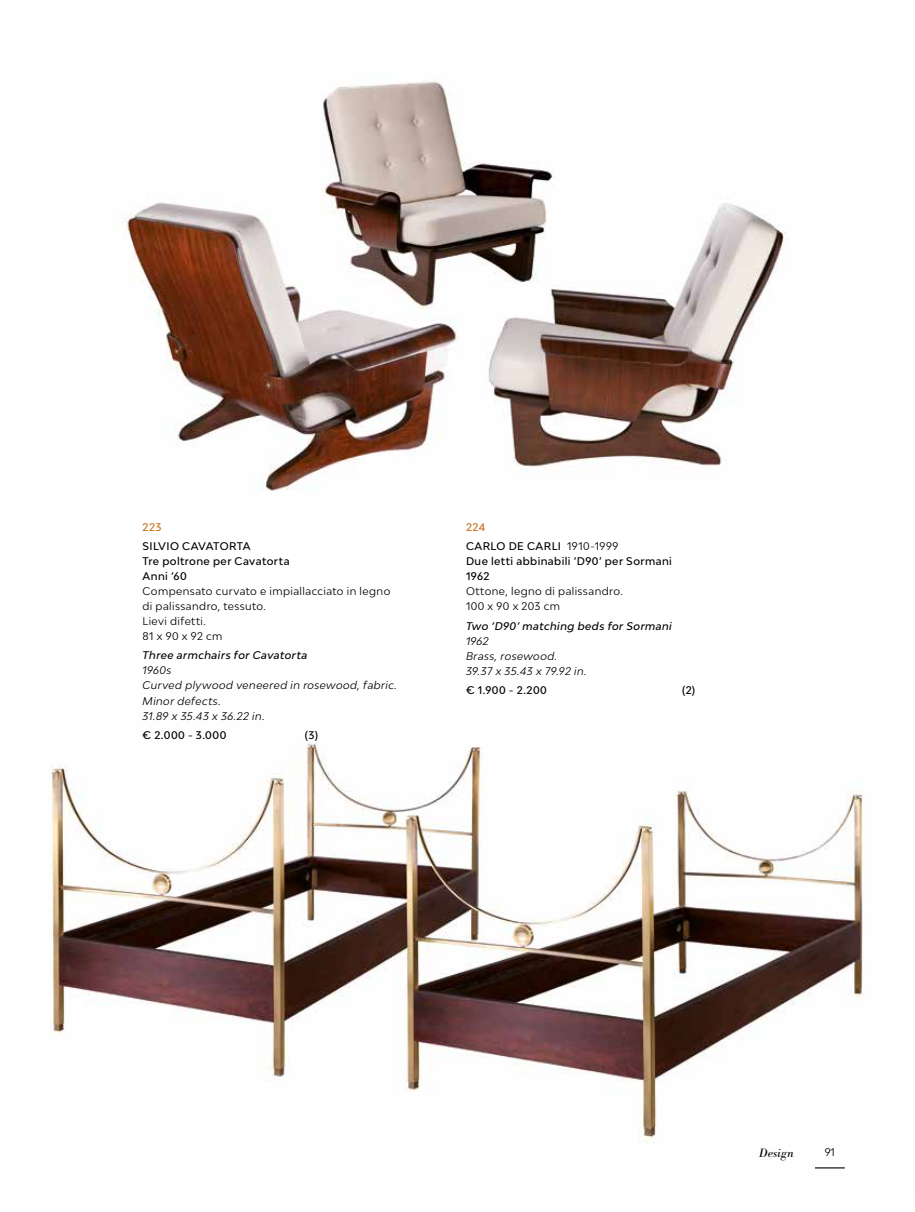
<style>
.page{position:relative;width:915px;height:1212px;background:#fff}
.page>*{position:absolute;margin:0;border:0;box-sizing:border-box;transform-origin:0 0}
.t1{font:italic 12px "Bodoni BE";letter-spacing:.02em;color:#000}
.t2{font:500 10.5px/15px "Bw Modelica";letter-spacing:.04em;color:#000}
.t3{font:10.5px/15px "Bw Modelica";letter-spacing:.04em;color:#000}
.t4{font:italic 10.5px/15px "Bw Modelica";letter-spacing:.035em;color:#000}
.t5{font:italic 500 10.5px "Bw Modelica";letter-spacing:.04em;color:#000}
.t6{font:500 10.5px "Bw Modelica";color:#c7711c}
.s1{color:#c7711c}
.s2{font-weight:400}
</style>
<div class="page">
<img style="left:123px;top:81px;width:665px;height:410px">
<img style="left:50px;top:742px;width:814px;height:427px">
<hr style="left:814px;top:1167px;width:30px;height:1px;background:#000">
<p class="t6" style="left:142px;top:520px;width:21px">223</p>
<p class="t2" style="left:142px;top:539px;width:148px">SILVIO CAVATORTA<br>Tre poltrone per Cavatorta<br>Anni ‘60</p>
<p class="t3" style="left:142px;top:584px;width:249px">Compensato curvato e impiallacciato in legno di palissandro, tessuto.<br>Lievi difetti.<br>81 x 90 x 92 cm</p>
<p class="t5" style="left:142px;top:649px;width:166px">Three armchairs for Cavatorta</p>
<p class="t4" style="left:142px;top:663px;width:256px">1960s<br>Curved plywood veneered in rosewood, fabric.<br>Minor defects.<br>31.89 x 35.43 x 36.22 in.</p>
<p class="t2" style="left:142px;top:727px;width:85px">€ 2.000 - 3.000</p>
<p class="t2" style="left:304px;top:727px;width:15px">(3)</p>
<p class="t2" style="left:466px;top:517px;width:154px;line-height:19.2px"><span class="s1">224<br></span>CARLO DE CARLI <span class="s2">1910-1999</span></p>
<p class="t2" style="left:466px;top:554px;width:207px">Due letti abbinabili ‘D90’ per Sormani<br>1962</p>
<p class="t3" style="left:466px;top:584px;width:158px">Ottone, legno di palissandro.<br>100 x 90 x 203 cm</p>
<p class="t5" style="left:466px;top:619px;width:207px">Two ‘D90’ matching beds for Sormani</p>
<p class="t4" style="left:466px;top:633px;width:122px">1962<br>Brass, rosewood.<br>39.37 x 35.43 x 79.92 in.</p>
<p class="t2" style="left:466px;top:682px;width:82px">€ 1.900 - 2.200</p>
<p class="t2" style="left:682px;top:682px;width:14px">(2)</p>
<p class="t1" style="left:759px;top:1146px;width:36px">Design</p>
<p class="t3" style="left:824px;top:1145px;width:12px">91</p>
</div>
